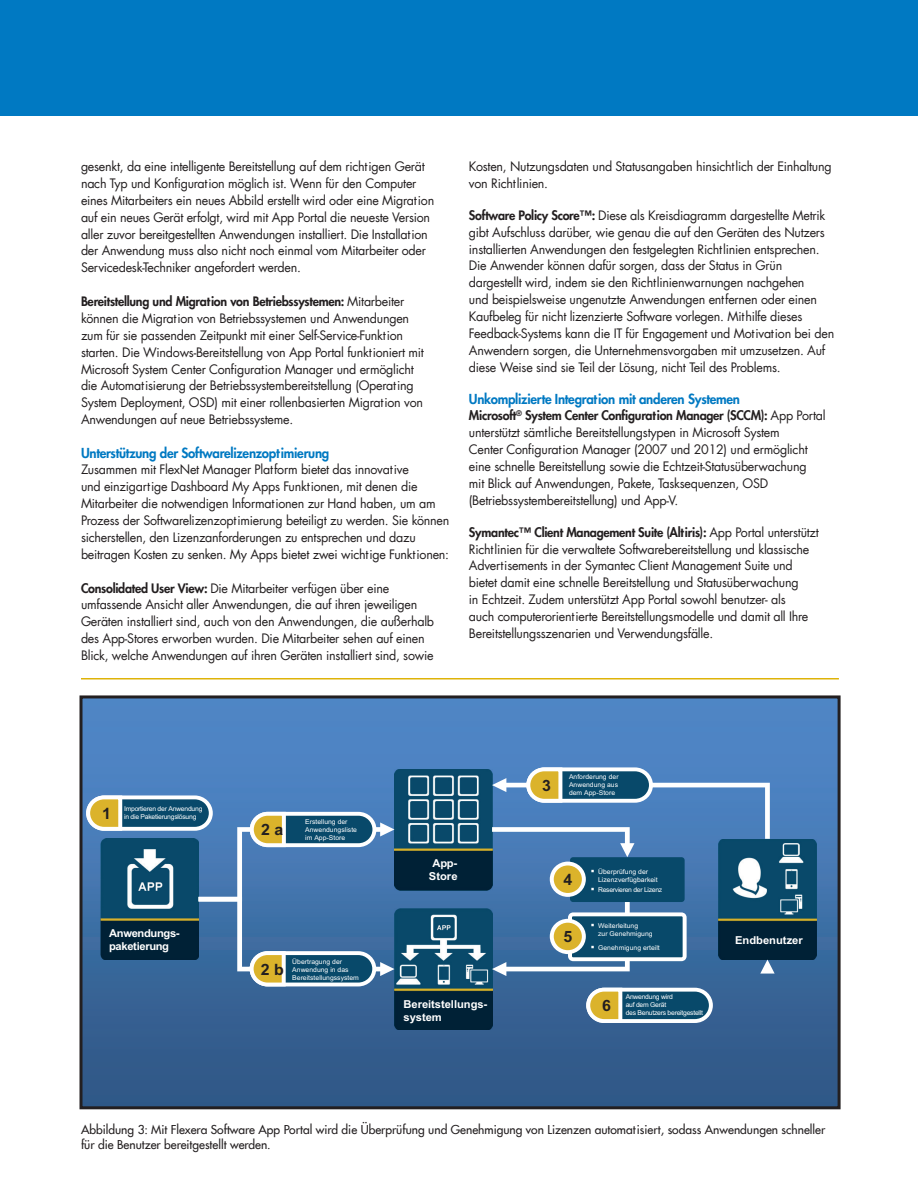
<style>
.page{position:relative;width:918px;height:1188px;background:#fff}
.page>*{position:absolute;margin:0;border:0;box-sizing:border-box;transform-origin:0 0}
.t1{font:700 15.6px "Arial";color:#231f20}
.t2{font:800 13.5px "Futura Com";letter-spacing:-.02em;color:#0079c2}
.t3{font:12.75px/16.8px "Futura Com";letter-spacing:-.02em;color:#231f20}
.t4{font:500 12px/15px "Futura Com";color:#231f20}
.t5{font:700 10.95px/13px "Arial";letter-spacing:-.005em;color:#fff}
.t6{font:700 10.95px/13px "Arial";letter-spacing:-.03em;color:#fff}
.t7{font:6.6px/7.9px "Arial";letter-spacing:.005em;color:#fff}
.t8{font:6.6px/7.9px "Arial";letter-spacing:-.035em;color:#fff}
.t9{font:6.6px "Arial";letter-spacing:-.04em;color:#fff}
.s1{font-weight:800}
</style>
<div class="page">
<div style="left:0;top:0;width:918px;height:115px;background:#0079c2"></div>
<svg style="left:84px;top:699px;width:753px;height:406px;background:#3e6da4"></svg>
<img style="left:395px;top:909px;width:97px;height:121px">
<img style="left:395px;top:769px;width:97px;height:121px">
<img style="left:775px;top:839px;width:41px;height:121px">
<svg style="left:586px;top:988px;width:127px;height:35px"></svg>
<svg style="left:86px;top:795px;width:308px;height:191px;background:#507a9c"></svg>
<div style="left:80px;top:695px;width:761px;height:414px;border:3px solid #231f20"></div>
<hr style="left:81px;top:678px;width:758px;height:2px;background:#deb308">
<svg style="left:492px;top:767px;width:283px;height:209px;background:#4c799f"></svg>
<p class="t3" style="left:81px;top:158px;width:355px">gesenkt, da eine intelligente Bereitstellung auf dem richtigen Gerät nach Typ und Konfiguration möglich ist. Wenn für den Computer eines Mitarbeiters ein neues Abbild erstellt wird oder eine Migration auf ein neues Gerät erfolgt, wird mit App Portal die neueste Version aller zuvor bereitgestellten Anwendungen installiert. Die Installation der Anwendung muss also nicht noch einmal vom Mitarbeiter oder Servicedesk-Techniker angefordert werden.</p>
<p class="t3" style="left:81px;top:293px;width:344px"><span class="s1">Bereitstellung und Migration von Betriebssystemen:</span> Mitarbeiter können die Migration von Betriebssystemen und Anwendungen zum für sie passenden Zeitpunkt mit einer Self-Service-Funktion starten. Die Windows-Bereitstellung von App Portal funktioniert mit Microsoft System Center Configuration Manager und ermöglicht die Automatisierung der Betriebssystembereitstellung (Operating System Deployment, OSD) mit einer rollenbasierten Migration von Anwendungen auf neue Betriebssysteme.</p>
<p class="t2" style="left:81px;top:442px;width:250px">Unterstützung der Softwarelizenzoptimierung</p>
<p class="t3" style="left:81px;top:461px;width:370px">Zusammen mit FlexNet Manager Platform bietet das innovative<br>und einzigartige Dashboard My Apps Funktionen, mit denen die Mitarbeiter die notwendigen Informationen zur Hand haben, um am Prozess der Softwarelizenzoptimierung beteiligt zu werden. Sie können sicherstellen, den Lizenzanforderungen zu entsprechen und dazu beitragen Kosten zu senken. My Apps bietet zwei wichtige Funktionen:</p>
<p class="t3" style="left:81px;top:579px;width:355px"><span class="s1">Consolidated User View:</span> Die Mitarbeiter verfügen über eine umfassende Ansicht aller Anwendungen, die auf ihren jeweiligen Geräten installiert sind, auch von den Anwendungen, die außerhalb des App-Stores erworben wurden. Die Mitarbeiter sehen auf einen Blick, welche Anwendungen auf ihren Geräten installiert sind, sowie</p>
<p class="t3" style="left:469px;top:158px;width:364px">Kosten, Nutzungsdaten und Statusangaben hinsichtlich der Einhaltung von Richtlinien.</p>
<p class="t3" style="left:469px;top:207px;width:367px"><span class="s1">Software Policy Score™:</span> Diese als Kreisdiagramm dargestellte Metrik gibt Aufschluss darüber, wie genau die auf den Geräten des Nutzers installierten Anwendungen den festgelegten Richtlinien entsprechen.<br>Die Anwender können dafür sorgen, dass der Status in Grün dargestellt wird, indem sie den Richtlinienwarnungen nachgehen<br>und beispielsweise ungenutzte Anwendungen entfernen oder einen Kaufbeleg für nicht lizenzierte Software vorlegen. Mithilfe dieses Feedback-Systems kann die IT für Engagement und Motivation bei den Anwendern sorgen, die Unternehmensvorgaben mit umzusetzen. Auf diese Weise sind sie Teil der Lösung, nicht Teil des Problems.</p>
<p class="t2" style="left:469px;top:388px;width:273px">Unkomplizierte Integration mit anderen Systemen</p>
<p class="t3" style="left:469px;top:407px;width:358px"><span class="s1">Microsoft</span><sup>®</sup> <span class="s1">System Center Configuration Manager (SCCM):</span> App Portal unterstützt sämtliche Bereitstellungstypen in Microsoft System<br>Center Configuration Manager (2007 und 2012) und ermöglicht eine schnelle Bereitstellung sowie die Echtzeit-Statusüberwachung<br>mit Blick auf Anwendungen, Pakete, Tasksequenzen, OSD (Betriebssystembereitstellung) und App-V.</p>
<p class="t3" style="left:469px;top:523px;width:351px"><span class="s1">Symantec™ Client Management Suite (Altiris):</span> App Portal unterstützt Richtlinien für die verwaltete Softwarebereitstellung und klassische Advertisements in der Symantec Client Management Suite und bietet damit eine schnelle Bereitstellung und Statusüberwachung<br>in Echtzeit. Zudem unterstützt App Portal sowohl benutzer- als<br>auch computerorientierte Bereitstellungsmodelle und damit all Ihre Bereitstellungsszenarien und Verwendungsfälle.</p>
<p class="t8" style="left:124px;top:805px;width:80px">Importieren der Anwendung</p>
<p class="t1" style="left:102px;top:803px;width:10px">1</p>
<p class="t8" style="left:124px;top:813px;width:74px">in die Paketierungslösung</p>
<p class="t1" style="left:261px;top:820px;width:24px">2 a</p>
<p class="t7" style="left:305px;top:818px;width:53px">Erstellung der<br>Anwendungsliste im App-Store</p>
<p class="t1" style="left:542px;top:775px;width:10px">3</p>
<p class="t7" style="left:569px;top:773px;width:51px;text-align:justify">Anforderung der Anwendung aus dem App-Store</p>
<p class="t6" style="left:109px;top:927px;width:72px">Anwendungs&shy;paketierung</p>
<p class="t1" style="left:261px;top:959px;width:25px">2 b</p>
<p class="t7" style="left:292px;top:958px;width:68px">Übertragung der<br>Anwendung in das<br>Bereitstellungssystem</p>
<p class="t5" style="left:429px;top:857px;width:30px;text-align:center">App-<br>Store</p>
<p class="t7" style="left:598px;top:867px;width:61px">Überprüfung der<br>Lizenzverfügbarkeit</p>
<p class="t9" style="left:598px;top:886px;width:66px">Reservieren der Lizenz</p>
<p class="t1" style="left:563px;top:869px;width:10px">4</p>
<p class="t5" style="left:404px;top:998px;width:85px">Bereitstellungs&shy;system</p>
<p class="t1" style="left:563px;top:926px;width:10px">5</p>
<p class="t7" style="left:598px;top:922px;width:56px">Weiterleitung<br>zur Genehmigung</p>
<p class="t7" style="left:598px;top:944px;width:63px">Genehmigung erteilt</p>
<p class="t1" style="left:602px;top:995px;width:10px">6</p>
<p class="t8" style="left:626px;top:993px;width:49px">Anwendung wird auf dem Gerät</p>
<p class="t8" style="left:626px;top:1009px;width:79px">des Benutzers bereitgestellt</p>
<p class="t5" style="left:735px;top:934px;width:69px">Endbenutzer</p>
<p class="t4" style="left:81px;top:1121px;width:746px">Abbildung 3: Mit Flexera Software App Portal wird die Überprüfung und Genehmigung von Lizenzen automatisiert, sodass Anwendungen schneller für die Benutzer bereitgestellt werden.</p>
</div>
